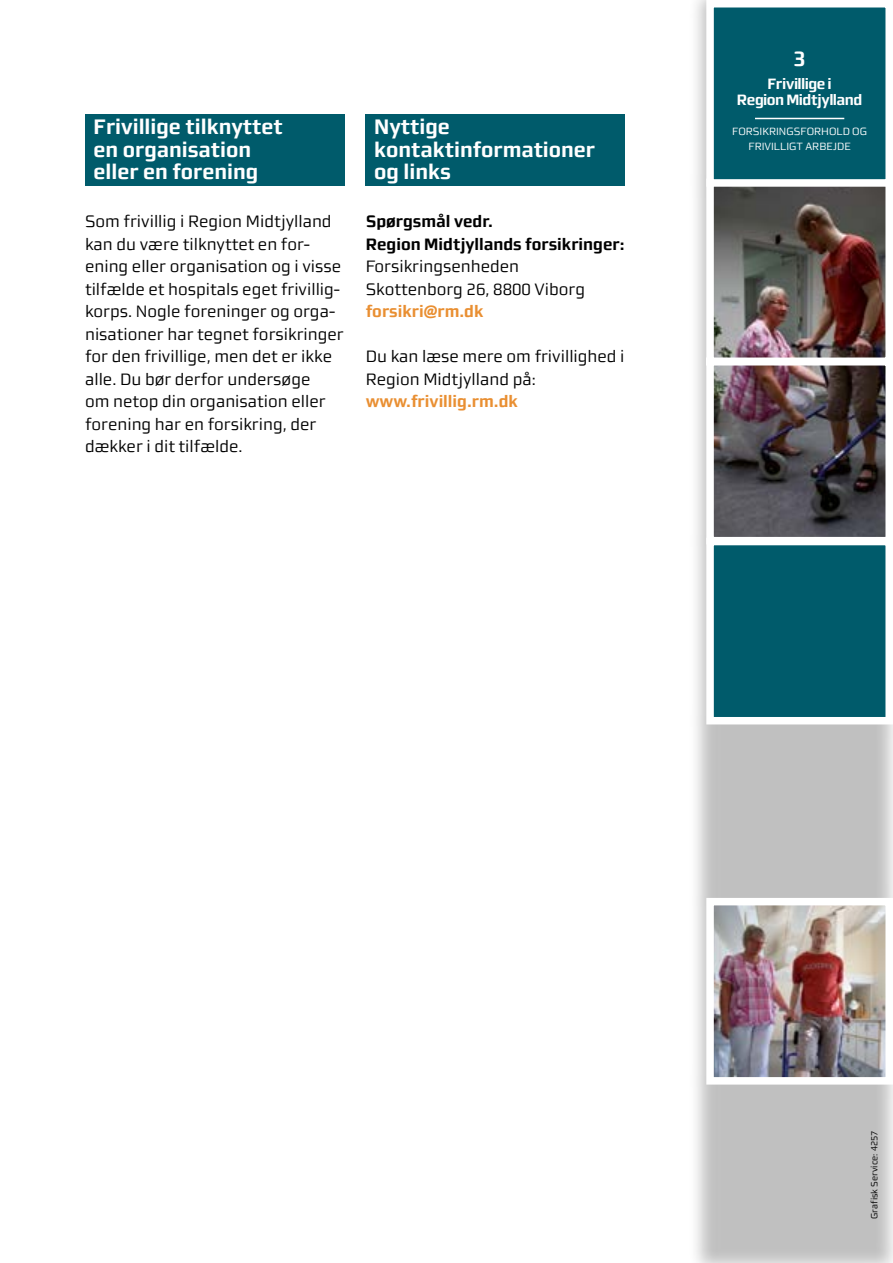
<style>
.page{position:relative;width:893px;height:1263px;background:#fff}
.page>*{position:absolute;margin:0;border:0;box-sizing:border-box;transform-origin:0 0}
.t1{font:700 21px/22.5px "midtsans";color:#fff}
.t2{font:16.5px/22.5px "midtsans";color:#000}
.t3{font:700 16.5px/22.5px "midtsans";color:#000}
.t4{font:700 16.5px "midtsans";color:#e98f32}
.t5{font:700 15px/16.5px "midtsans";letter-spacing:-.035em;color:#fff;text-align:center}
.t6{font:10.5px/15px "midtsans";color:#fff;text-align:center}
.t7{font:9px "midtsans";color:#000}
</style>
<div class="page">
<div style="left:85px;top:115px;width:259px;height:71px;background:#005b6b"></div>
<div style="left:366px;top:115px;width:259px;height:71px;background:#005b6b"></div>
<div style="left:687px;top:0;width:206px;height:1263px;background:#000;opacity:.25"></div>
<img style="left:703px;top:175px;width:190px;height:373px">
<div style="left:710px;top:541px;width:179px;height:180px;background:#005b6b"></div>
<div style="left:706px;top:538px;width:187px;height:186px;border:8px solid #fff"></div>
<img style="left:715px;top:907px;width:169px;height:168px">
<div style="left:706px;top:898px;width:187px;height:186px;border:8px solid #fff"></div>
<div style="left:710px;top:4px;width:179px;height:179px;background:#005b6b"></div>
<div style="left:706px;top:0;width:187px;height:187px;border:8px solid #fff"></div>
<hr style="left:755px;top:118px;width:89px;height:1px;background:#fff">
<p class="t1" style="left:94px;top:116px;width:191px">Frivillige tilknyttet en organisation eller en forening</p>
<p class="t2" style="left:85px;top:210px;width:260px">Som frivillig i Region Midtjylland kan du være tilknyttet en for&shy;ening eller organisation og i visse tilfælde et hospitals eget frivillig&shy;korps. Nogle foreninger og orga&shy;nisationer har tegnet forsikringer for den frivillige, men det er ikke alle. Du bør derfor undersøge<br>om netop din organisation eller forening har en forsikring, der dækker i dit tilfælde.</p>
<p class="t1" style="left:374px;top:116px;width:222px">Nyttige kontaktinformationer og links</p>
<p class="t3" style="left:366px;top:210px;width:260px">Spørgsmål vedr.<br>Region Midtjyllands forsikringer:</p>
<p class="t2" style="left:366px;top:255px;width:221px">Forsikringsenheden<br>Skottenborg 26, 8800 Viborg</p>
<p class="t4" style="left:366px;top:302px;width:119px">forsikri@rm.dk</p>
<p class="t2" style="left:366px;top:345px;width:260px">Du kan læse mere om frivillighed i<br>Region Midtjylland på:</p>
<p class="t4" style="left:366px;top:392px;width:154px">www.frivillig.rm.dk</p>
<p class="t1" style="left:794px;top:47px;width:14px">3</p>
<p class="t5" style="left:737px;top:75px;width:127px">Frivillige i<br>Region Midtjylland</p>
<p class="t6" style="left:732px;top:124px;width:136px">FORSIKRINGSFORHOLD OG<br>FRIVILLIGT ARBEJDE</p>
<p class="t7" style="left:869px;top:1219px;width:90px;rotate:-90deg">Grafisk Service: 4257</p>
</div>
